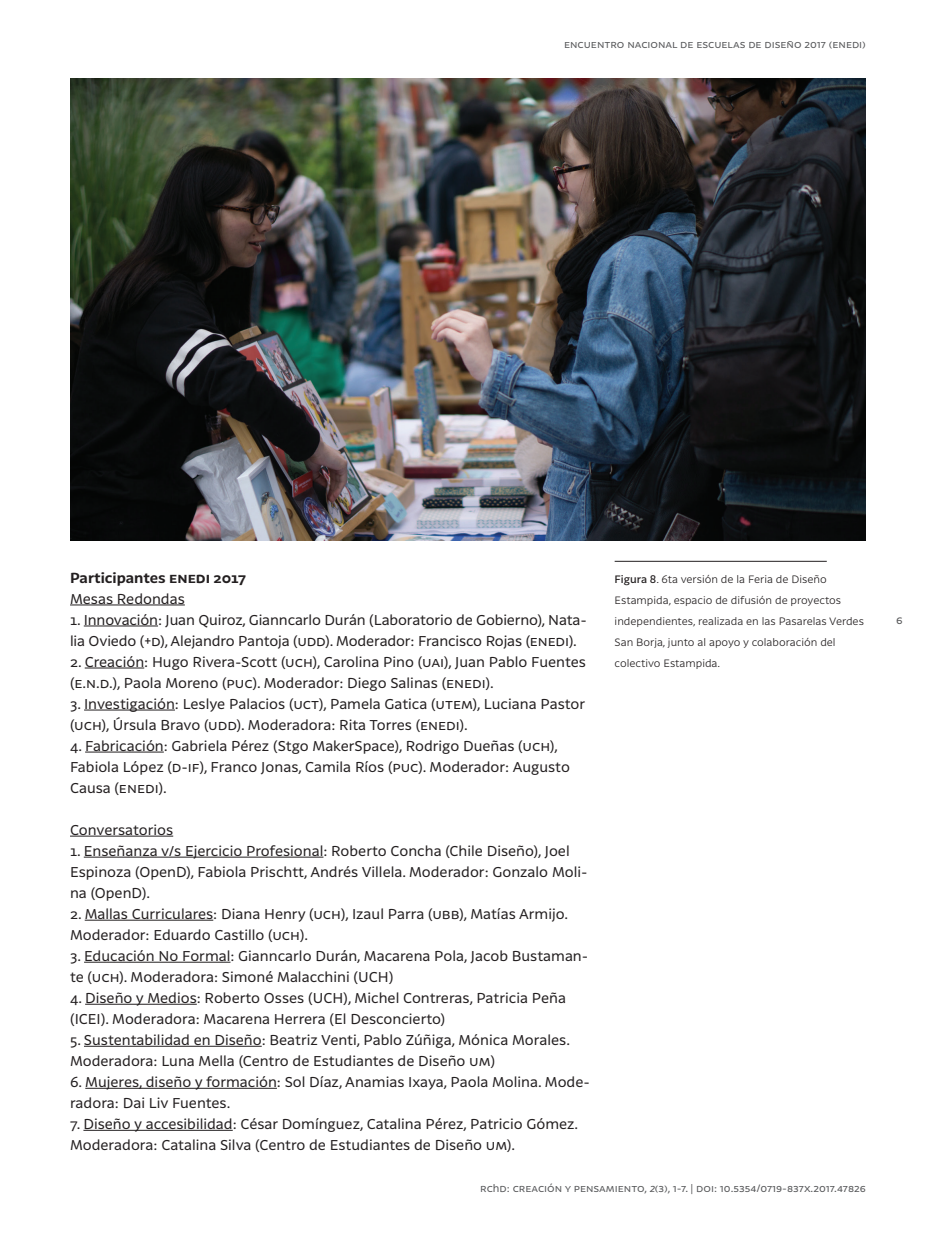
<style>
.page{position:relative;width:943px;height:1241px;background:#fff}
.page>*{position:absolute;margin:0;border:0;box-sizing:border-box;transform-origin:0 0}
.Resumen_Abstract{font:14px/21px "Latina";color:#231f20}
.Resumen_Abstract-2{font:700 14px "Latina";color:#231f20}
.Folio{font:11.38px "Latina";color:#57585a}
.Notas{font:300 10.5px/21px "Latina";color:#231f20}
.Permanente_pie_de_pá{font:10.5px "Latina";color:#57585a}
.Permanente_encabezad{font:10.5px "Latina";color:#57585a}
.s1{font-weight:500}
.s2{font-style:italic}
</style>
<div class="page">
<hr style="left:70px;top:604px;width:115px;height:1px;background:#231f20">
<hr style="left:84px;top:625px;width:74px;height:1px;background:#231f20">
<hr style="left:85px;top:667px;width:59px;height:1px;background:#231f20">
<hr style="left:84px;top:709px;width:91px;height:1px;background:#231f20">
<hr style="left:85px;top:751px;width:79px;height:1px;background:#231f20">
<hr style="left:70px;top:835px;width:103px;height:1px;background:#231f20">
<hr style="left:84px;top:856px;width:239px;height:1px;background:#231f20">
<hr style="left:85px;top:919px;width:128px;height:1px;background:#231f20">
<hr style="left:84px;top:961px;width:146px;height:1px;background:#231f20">
<hr style="left:85px;top:1003px;width:112px;height:1px;background:#231f20">
<hr style="left:84px;top:1045px;width:178px;height:1px;background:#231f20">
<hr style="left:85px;top:1087px;width:192px;height:1px;background:#231f20">
<hr style="left:83px;top:1129px;width:150px;height:1px;background:#231f20">
<hr style="left:614px;top:561px;width:212px;height:1px;background:#231f20">
<img style="left:70px;top:79px;width:796px;height:461px">
<p class="Permanente_encabezad" style="left:564px;top:39px;width:303px">encuentro nacional de escuelas de diseño 2017 (enedi)</p>
<p class="Resumen_Abstract-2" style="left:70px;top:569px;width:177px">Participantes enedi 2017</p>
<p class="Resumen_Abstract" style="left:70px;top:588px;width:116px">Mesas Redondas</p>
<p class="Resumen_Abstract" style="left:70px;top:609px;width:518px">1. Innovación: Juan Quiroz, Gianncarlo Durán (Laboratorio de Gobierno), Nata&shy;lia Oviedo (+d), Alejandro Pantoja (udd). Moderador: Francisco Rojas (enedi).</p>
<p class="Resumen_Abstract" style="left:70px;top:651px;width:517px">2. Creación: Hugo Rivera-Scott (uch), Carolina Pino (uai), Juan Pablo Fuentes (e.n.d.), Paola Moreno (puc). Moderador: Diego Salinas (enedi).</p>
<p class="Resumen_Abstract" style="left:70px;top:693px;width:516px">3. Investigación: Leslye Palacios (uct), Pamela Gatica (utem), Luciana Pastor (uch), Úrsula Bravo (udd). Moderadora: Rita Torres (enedi).</p>
<p class="Resumen_Abstract" style="left:70px;top:735px;width:501px">4. Fabricación: Gabriela Pérez (Stgo MakerSpace), Rodrigo Dueñas (uch),<br>Fabiola López (d-if), Franco Jonas, Camila Ríos (puc). Moderador: Augusto<br>Causa (enedi).</p>
<p class="Resumen_Abstract" style="left:70px;top:819px;width:105px">Conversatorios</p>
<p class="Resumen_Abstract" style="left:70px;top:840px;width:519px">1. Enseñanza v/s Ejercicio Profesional: Roberto Concha (Chile Diseño), Joel<br>Espinoza (OpenD), Fabiola Prischtt, Andrés Villela. Moderador: Gonzalo Moli&shy;na (OpenD).</p>
<p class="Resumen_Abstract" style="left:70px;top:903px;width:499px">2. Mallas Curriculares: Diana Henry (uch), Izaul Parra (ubb), Matías Armijo.<br>Moderador: Eduardo Castillo (uch).</p>
<p class="Resumen_Abstract" style="left:70px;top:945px;width:519px">3. Educación No Formal: Gianncarlo Durán, Macarena Pola, Jacob Bustaman&shy;te (uch). Moderadora: Simoné Malacchini (UCH)</p>
<p class="Resumen_Abstract" style="left:70px;top:987px;width:497px">4. Diseño y Medios: Roberto Osses (UCH), Michel Contreras, Patricia Peña (ICEI). Moderadora: Macarena Herrera (El Desconcierto)</p>
<p class="Resumen_Abstract" style="left:70px;top:1029px;width:501px">5. Sustentabilidad en Diseño: Beatriz Venti, Pablo Zúñiga, Mónica Morales.<br>Moderadora: Luna Mella (Centro de Estudiantes de Diseño um)</p>
<p class="Resumen_Abstract" style="left:70px;top:1071px;width:521px">6. Mujeres, diseño y formación: Sol Díaz, Anamias Ixaya, Paola Molina. Mode&shy;radora: Dai Liv Fuentes.</p>
<p class="Resumen_Abstract" style="left:70px;top:1113px;width:510px">7. Diseño y accesibilidad: César Domínguez, Catalina Pérez, Patricio Gómez.<br>Moderadora: Catalina Silva (Centro de Estudiantes de Diseño um).</p>
<p class="Notas" style="left:614px;top:568px;width:251px"><span class="s1">Figura 8</span>. 6ta versión de la Feria de Diseño Estampida, espacio de difusión de proyectos independientes, realizada en las Pasarelas Verdes San Borja, junto al apoyo y colaboración del colectivo Estampida.</p>
<p class="Permanente_pie_de_pá" style="left:480px;top:1181px;width:387px">rchd: creación y pensamiento, <span class="s2">2</span>(3), 1-7. | doi: 10.5354/0719-837x.2017.47826</p>
<p class="Folio" style="left:896px;top:614px;width:8px">6</p>
</div>
